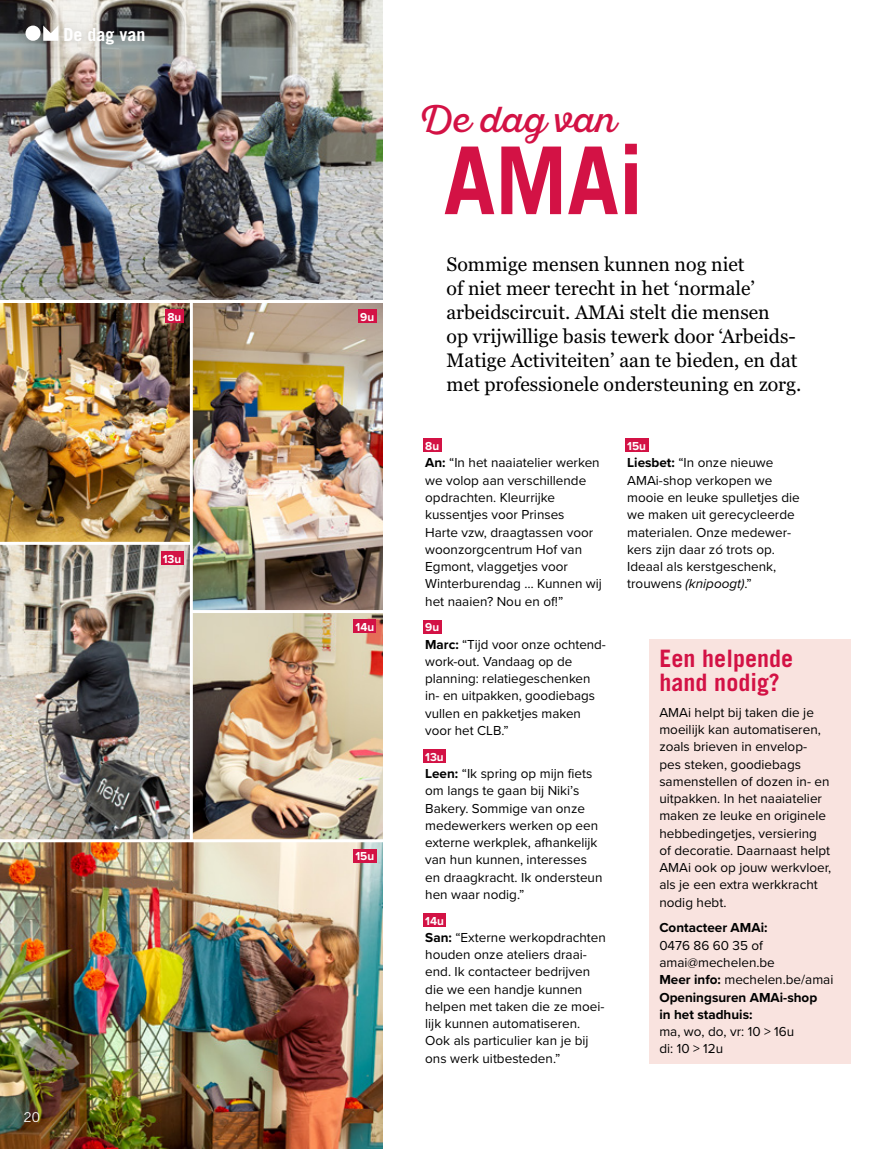
<style>
.page{position:relative;width:893px;height:1149px;background:#fff}
.page>*{position:absolute;margin:0;border:0;box-sizing:border-box;transform-origin:0 0}
.t1{font:700 93.6px "Trade Gothic LT Std";color:#d31245}
.t2{font:36px "Sant Elia Script";color:#d31245}
.t3{font:700 24px/24px "Trade Gothic LT Std";color:#d31245}
.t4{font:19.5px/24px "Georgia Pro";color:#000}
.t5{font:700 18px "Trade Gothic LT Std";color:#fff}
.t6{font:13.5px/17.2px "Proxima Nova";color:#000}
.t7{font:700 13.5px "Proxima Nova";color:#000}
.t8{font:13.5px "Trade Gothic LT Std";color:#fff}
.t9{font:700 12px "Proxima Nova";color:#fff}
.s1{font-weight:700}
.s2{font-style:italic}
</style>
<div class="page">
<img style="left:0;top:0;width:383px;height:300px">
<img style="left:193px;top:613px;width:190px;height:226px">
<img style="left:193px;top:303px;width:190px;height:307px">
<img style="left:0;top:842px;width:383px;height:306px">
<img style="left:0;top:544px;width:190px;height:295px">
<img style="left:0;top:303px;width:190px;height:238px">
<div style="left:14px;top:14px;width:142px;height:41px;background:#000;opacity:.05"></div>
<svg style="left:43px;top:26px;width:15px;height:15px"></svg>
<div style="left:26px;top:26px;width:15px;height:15px;background:#fff;border-radius:50%"></div>
<div style="left:423px;top:438px;width:18px;height:14px;background:#d31245"></div>
<div style="left:423px;top:619px;width:18px;height:14px;background:#d31245"></div>
<div style="left:423px;top:748px;width:23px;height:14px;background:#d31245"></div>
<div style="left:423px;top:912px;width:23px;height:14px;background:#d31245"></div>
<div style="left:165px;top:309px;width:18px;height:14px;background:#d31245"></div>
<div style="left:161px;top:551px;width:22px;height:13px;background:#d31245"></div>
<div style="left:358px;top:309px;width:18px;height:14px;background:#d31245"></div>
<div style="left:353px;top:619px;width:23px;height:14px;background:#d31245"></div>
<div style="left:353px;top:848px;width:23px;height:14px;background:#d31245"></div>
<div style="left:625px;top:438px;width:23px;height:14px;background:#d31245"></div>
<div style="left:649px;top:638px;width:201px;height:425px;background:#f9e3df"></div>
<h3 class="t5" style="left:63px;top:23px;width:84px">De dag van</h3>
<p class="t9" style="left:167px;top:308px;width:15px">8u</p>
<p class="t9" style="left:163px;top:549px;width:20px">13u</p>
<p class="t8" style="left:24px;top:1108px;width:18px">20</p>
<p class="t9" style="left:360px;top:308px;width:15px">9u</p>
<p class="t9" style="left:356px;top:618px;width:20px">14u</p>
<p class="t9" style="left:355px;top:847px;width:20px">15u</p>
<h2 class="t2" style="left:419px;top:99px;width:198px">De dag van</h2>
<h1 class="t1" style="left:443px;top:123px;width:202px">AMAi</h1>
<h3 class="t4" style="left:446px;top:252px;width:356px">Sommige mensen kunnen nog niet<br>of niet meer terecht in het ‘normale’ arbeidscircuit. AMAi stelt die mensen<br>op vrijwillige basis tewerk door ‘Arbeids-Matige Activiteiten’ aan te bieden, en dat met professionele ondersteuning en zorg.</h3>
<p class="t9" style="left:425px;top:437px;width:15px">8u</p>
<p class="t6" style="left:425px;top:453px;width:178px"><span class="s1">An:</span> “In het naaiatelier werken we volop aan verschillende opdrachten. Kleurrijke kussentjes voor Prinses<br>Harte vzw, draagtassen voor woonzorgcentrum Hof van<br>Egmont, vlaggetjes voor<br>Winterburendag … Kunnen wij het naaien? Nou en of!”</p>
<p class="t9" style="left:425px;top:618px;width:15px">9u</p>
<p class="t6" style="left:425px;top:634px;width:182px"><span class="s1">Marc:</span> “Tijd voor onze ochtend&shy;work-out. Vandaag op de planning: relatiegeschenken in- en uitpakken, goodiebags vullen en pakketjes maken voor het CLB.”</p>
<p class="t9" style="left:425px;top:747px;width:20px">13u</p>
<p class="t6" style="left:425px;top:764px;width:179px"><span class="s1">Leen:</span> “Ik spring op mijn fiets om langs te gaan bij Niki’s<br>Bakery. Sommige van onze medewerkers werken op een externe werkplek, afhankelijk van hun kunnen, interesses en draagkracht. Ik ondersteun hen waar nodig.”</p>
<p class="t9" style="left:425px;top:911px;width:20px">14u</p>
<p class="t6" style="left:425px;top:927px;width:182px"><span class="s1">San:</span> “Externe werkopdrachten houden onze ateliers draai&shy;end. Ik contacteer bedrijven die we een handje kunnen helpen met taken die ze moei&shy;lijk kunnen automatiseren.<br>Ook als particulier kan je bij ons werk uitbesteden.”</p>
<p class="t9" style="left:627px;top:437px;width:20px">15u</p>
<p class="t6" style="left:627px;top:453px;width:174px"><span class="s1">Liesbet:</span> “In onze nieuwe<br>AMAi-shop verkopen we mooie en leuke spulletjes die we maken uit gerecycleerde materialen. Onze medewer&shy;kers zijn daar zó trots op.<br>Ideaal als kerstgeschenk, trouwens <span class="s2">(knipoogt)</span>.”</p>
<h3 class="t3" style="left:659px;top:645px;width:135px">Een helpende hand nodig?</h3>
<p class="t6" style="left:659px;top:702px;width:173px">AMAi helpt bij taken die je moeilijk kan automatiseren, zoals brieven in envelop&shy;pes steken, goodiebags samenstellen of dozen in- en uitpakken. In het naaiatelier maken ze leuke en originele hebbedingetjes, versiering of decoratie. Daarnaast helpt<br>AMAi ook op jouw werkvloer, als je een extra werkkracht nodig hebt.</p>
<p class="t7" style="left:659px;top:917px;width:110px">Contacteer AMAi:</p>
<p class="t6" style="left:659px;top:935px;width:176px">0476 86 60 35 of amai@mechelen.be<br><span class="s1">Meer info:</span> mechelen.be/amai<br><span class="s1">Openingsuren AMAi-shop<br>in het stadhuis:</span></p>
<p class="t6" style="left:659px;top:1021px;width:136px">ma, wo, do, vr: 10 &gt; 16u di: 10 &gt; 12u</p>
</div>
